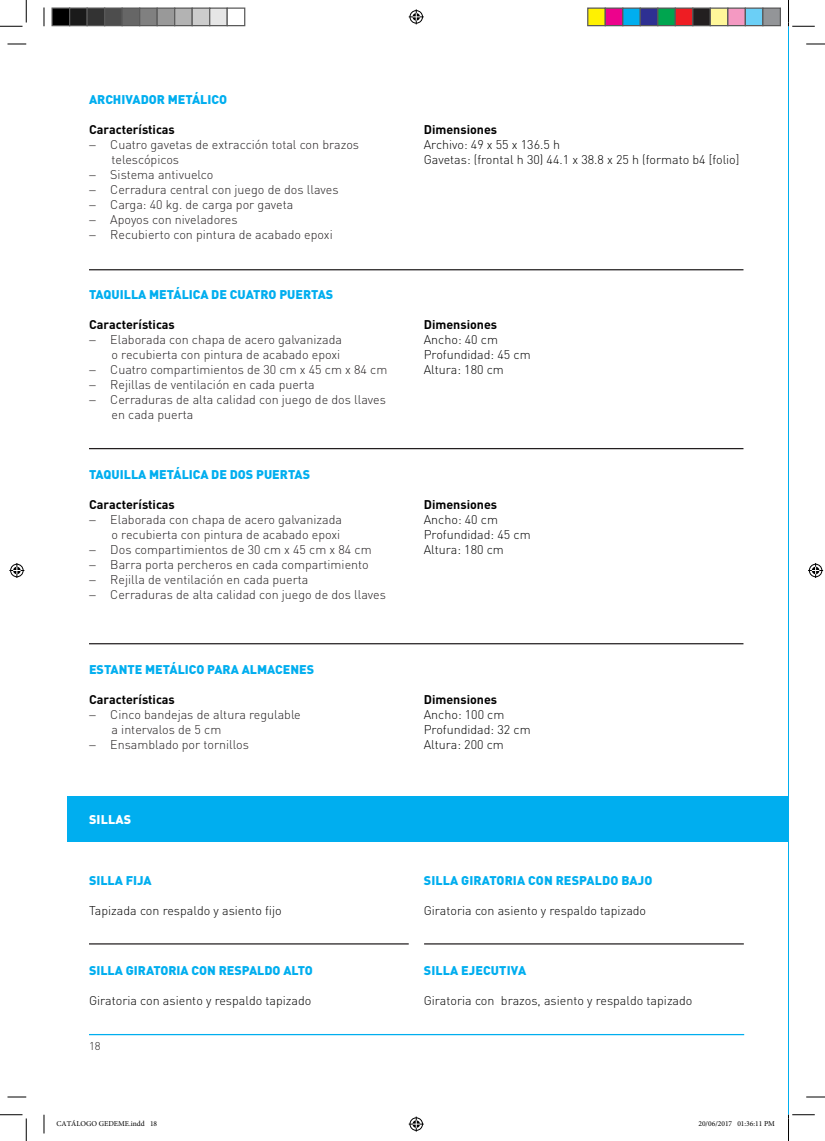
<style>
.page{position:relative;width:825px;height:1141px;background:#fff}
.page>*{position:absolute;margin:0;border:0;box-sizing:border-box;transform-origin:0 0}
.t1{font:300 12.5px "DIN Pro";color:#231f20}
.t2{font:300 12.5px/15px "DIN Pro";color:#000}
.t3{font:900 12.5px "DIN Pro";color:#00aeef}
.t4{font:700 12.5px "DIN Pro";color:#000}
.t5{font:900 12.5px "DIN Pro";letter-spacing:.01em;color:#fff}
.t6{font:300 11.25px "DIN Pro";color:#231f20}
.t7{font:7.5px "Minion Pro";color:#000}
</style>
<div class="page">
<hr style="left:89px;top:1033px;width:655px;height:2px;background:#00aeef">
<hr style="left:89px;top:269px;width:654px;height:1px;background:#231f20">
<hr style="left:89px;top:448px;width:654px;height:1px;background:#231f20">
<hr style="left:89px;top:643px;width:654px;height:1px;background:#231f20">
<hr style="left:89px;top:943px;width:320px;height:1px;background:#231f20">
<hr style="left:424px;top:943px;width:319px;height:1px;background:#231f20">
<div style="left:67px;top:796px;width:721px;height:45px;background:#00aeef"></div>
<hr style="left:788px;top:26px;width:1px;height:1088px;background:#00aeef">
<svg style="left:8px;top:43px;width:18px;height:2px"></svg>
<svg style="left:806px;top:43px;width:19px;height:2px"></svg>
<svg style="left:8px;top:1096px;width:18px;height:1px"></svg>
<svg style="left:806px;top:1096px;width:19px;height:1px"></svg>
<svg style="left:43px;top:8px;width:2px;height:18px"></svg>
<svg style="left:43px;top:1114px;width:2px;height:19px"></svg>
<svg style="left:0;top:0;width:27px;height:27px"></svg>
<svg style="left:0;top:1114px;width:27px;height:26px"></svg>
<svg style="left:788px;top:0;width:26px;height:27px"></svg>
<svg style="left:788px;top:1114px;width:26px;height:26px"></svg>
<svg style="left:409px;top:9px;width:15px;height:15px"></svg>
<svg style="left:409px;top:1116px;width:15px;height:15px"></svg>
<svg style="left:9px;top:563px;width:15px;height:15px"></svg>
<svg style="left:808px;top:563px;width:15px;height:15px"></svg>
<div style="left:52px;top:8px;width:18px;height:18px;background:#000"></div>
<div style="left:51px;top:8px;width:19px;height:18px;border:1px solid #595959"></div>
<div style="left:70px;top:8px;width:17px;height:18px;background:#1a1a1a"></div>
<div style="left:69px;top:8px;width:19px;height:18px;border:1px solid #595959"></div>
<div style="left:87px;top:8px;width:18px;height:18px;background:#333"></div>
<div style="left:86px;top:8px;width:19px;height:18px;border:1px solid #595959"></div>
<div style="left:105px;top:8px;width:17px;height:18px;background:#4d4d4d"></div>
<div style="left:104px;top:8px;width:19px;height:18px;border:1px solid #595959"></div>
<div style="left:122px;top:8px;width:18px;height:18px;background:#666"></div>
<div style="left:121px;top:8px;width:19px;height:18px;border:1px solid #595959"></div>
<div style="left:140px;top:8px;width:17px;height:18px;background:#808080"></div>
<div style="left:139px;top:8px;width:19px;height:18px;border:1px solid #595959"></div>
<div style="left:157px;top:8px;width:18px;height:18px;background:#999"></div>
<div style="left:156px;top:8px;width:19px;height:18px;border:1px solid #595959"></div>
<div style="left:175px;top:8px;width:17px;height:18px;background:#b3b3b3"></div>
<div style="left:174px;top:8px;width:19px;height:18px;border:1px solid #595959"></div>
<div style="left:192px;top:8px;width:18px;height:18px;background:#ccc"></div>
<div style="left:191px;top:8px;width:19px;height:18px;border:1px solid #595959"></div>
<div style="left:210px;top:8px;width:17px;height:18px;background:#e6e6e6"></div>
<div style="left:209px;top:8px;width:19px;height:18px;border:1px solid #595959"></div>
<div style="left:226px;top:8px;width:19px;height:18px;border:1px solid #595959"></div>
<div style="left:587px;top:8px;width:18px;height:18px;background:#fff101"></div>
<div style="left:587px;top:8px;width:19px;height:18px;border:1px solid #595959"></div>
<div style="left:605px;top:8px;width:17px;height:18px;background:#ed028c"></div>
<div style="left:604px;top:8px;width:19px;height:18px;border:1px solid #595959"></div>
<div style="left:622px;top:8px;width:18px;height:18px;background:#00aeef"></div>
<div style="left:622px;top:8px;width:19px;height:18px;border:1px solid #595959"></div>
<div style="left:640px;top:8px;width:17px;height:18px;background:#2e3092"></div>
<div style="left:639px;top:8px;width:19px;height:18px;border:1px solid #595959"></div>
<div style="left:657px;top:8px;width:18px;height:18px;background:#00a54f"></div>
<div style="left:657px;top:8px;width:19px;height:18px;border:1px solid #595959"></div>
<div style="left:675px;top:8px;width:17px;height:18px;background:#ee1d23"></div>
<div style="left:674px;top:8px;width:19px;height:18px;border:1px solid #595959"></div>
<div style="left:692px;top:8px;width:18px;height:18px;background:#231f20"></div>
<div style="left:692px;top:8px;width:19px;height:18px;border:1px solid #595959"></div>
<div style="left:710px;top:8px;width:17px;height:18px;background:#fff79a"></div>
<div style="left:709px;top:8px;width:19px;height:18px;border:1px solid #595959"></div>
<div style="left:727px;top:8px;width:18px;height:18px;background:#f499c2"></div>
<div style="left:727px;top:8px;width:19px;height:18px;border:1px solid #595959"></div>
<div style="left:745px;top:8px;width:17px;height:18px;background:#6bcff6"></div>
<div style="left:744px;top:8px;width:19px;height:18px;border:1px solid #595959"></div>
<div style="left:762px;top:8px;width:18px;height:18px;background:#939598"></div>
<div style="left:762px;top:8px;width:19px;height:18px;border:1px solid #595959"></div>
<p class="t3" style="left:89px;top:91px;width:139px">ARCHIVADOR METÁLICO</p>
<p class="t4" style="left:89px;top:121px;width:87px">Características</p>
<p class="t1" style="left:89px;top:136px;width:271px">− Cuatro gavetas de extracción total con brazos</p>
<p class="t1" style="left:111px;top:151px;width:69px">telescópicos</p>
<p class="t1" style="left:89px;top:166px;width:126px">− Sistema antivuelco</p>
<p class="t1" style="left:89px;top:181px;width:251px">− Cerradura central con juego de dos llaves</p>
<p class="t1" style="left:89px;top:196px;width:206px">− Carga: 40 kg. de carga por gaveta</p>
<p class="t1" style="left:89px;top:211px;width:150px">− Apoyos con niveladores</p>
<p class="t1" style="left:89px;top:226px;width:245px">− Recubierto con pintura de acabado epoxi</p>
<p class="t3" style="left:89px;top:286px;width:246px">TAQUILLA METÁLICA DE CUATRO PUERTAS</p>
<p class="t4" style="left:89px;top:316px;width:87px">Características</p>
<p class="t1" style="left:89px;top:331px;width:254px">− Elaborada con chapa de acero galvanizada</p>
<p class="t1" style="left:111px;top:346px;width:230px">o recubierta con pintura de acabado epoxi</p>
<p class="t1" style="left:89px;top:361px;width:300px">− Cuatro compartimientos de 30 cm x 45 cm x 84 cm</p>
<p class="t1" style="left:89px;top:376px;width:227px">− Rejillas de ventilación en cada puerta</p>
<p class="t1" style="left:89px;top:391px;width:298px">− Cerraduras de alta calidad con juego de dos llaves</p>
<p class="t1" style="left:111px;top:406px;width:83px">en cada puerta</p>
<p class="t3" style="left:89px;top:466px;width:223px">TAQUILLA METÁLICA DE DOS PUERTAS</p>
<p class="t4" style="left:89px;top:496px;width:87px">Características</p>
<p class="t1" style="left:89px;top:511px;width:254px">− Elaborada con chapa de acero galvanizada</p>
<p class="t1" style="left:111px;top:526px;width:230px">o recubierta con pintura de acabado epoxi</p>
<p class="t1" style="left:89px;top:541px;width:284px">− Dos compartimientos de 30 cm x 45 cm x 84 cm</p>
<p class="t1" style="left:89px;top:556px;width:281px">− Barra porta percheros en cada compartimiento</p>
<p class="t1" style="left:89px;top:571px;width:221px">− Rejilla de ventilación en cada puerta</p>
<p class="t1" style="left:89px;top:586px;width:298px">− Cerraduras de alta calidad con juego de dos llaves</p>
<p class="t3" style="left:89px;top:661px;width:227px">ESTANTE METÁLICO PARA ALMACENES</p>
<p class="t4" style="left:89px;top:691px;width:87px">Características</p>
<p class="t1" style="left:89px;top:706px;width:213px">− Cinco bandejas de altura regulable</p>
<p class="t1" style="left:111px;top:721px;width:111px">a intervalos de 5 cm</p>
<p class="t1" style="left:89px;top:736px;width:161px">− Ensamblado por tornillos</p>
<p class="t5" style="left:89px;top:811px;width:43px">SILLAS</p>
<p class="t3" style="left:89px;top:871px;width:64px">SILLA FIJA</p>
<p class="t2" style="left:89px;top:901px;width:194px">Tapizada con respaldo y asiento fijo</p>
<p class="t3" style="left:89px;top:961px;width:225px">SILLA GIRATORIA CON RESPALDO ALTO</p>
<p class="t2" style="left:89px;top:991px;width:224px">Giratoria con asiento y respaldo tapizado</p>
<p class="t6" style="left:89px;top:1037px;width:13px">18</p>
<p class="t4" style="left:424px;top:121px;width:75px">Dimensiones</p>
<p class="t2" style="left:424px;top:136px;width:317px">Archivo: 49 x 55 x 136.5 h<br>Gavetas: (frontal h 30) 44.1 x 38.8 x 25 h (formato b4 [folio]</p>
<p class="t4" style="left:424px;top:316px;width:75px">Dimensiones</p>
<p class="t2" style="left:424px;top:331px;width:108px">Ancho: 40 cm<br>Profundidad: 45 cm<br>Altura: 180 cm</p>
<p class="t4" style="left:424px;top:496px;width:75px">Dimensiones</p>
<p class="t2" style="left:424px;top:511px;width:108px">Ancho: 40 cm<br>Profundidad: 45 cm<br>Altura: 180 cm</p>
<p class="t4" style="left:424px;top:691px;width:75px">Dimensiones</p>
<p class="t2" style="left:424px;top:706px;width:108px">Ancho: 100 cm<br>Profundidad: 32 cm<br>Altura: 200 cm</p>
<p class="t3" style="left:424px;top:871px;width:230px">SILLA GIRATORIA CON RESPALDO BAJO</p>
<p class="t2" style="left:424px;top:901px;width:224px">Giratoria con asiento y respaldo tapizado</p>
<p class="t3" style="left:424px;top:961px;width:104px">SILLA EJECUTIVA</p>
<p class="t2" style="left:424px;top:991px;width:270px">Giratoria con brazos, asiento y respaldo tapizado</p>
<p class="t7" style="left:56px;top:1118px;width:102px">CATÁLOGO GEDEME.indd 18</p>
<p class="t7" style="left:698px;top:1118px;width:78px">20/06/2017 01:36:11 PM</p>
</div>
